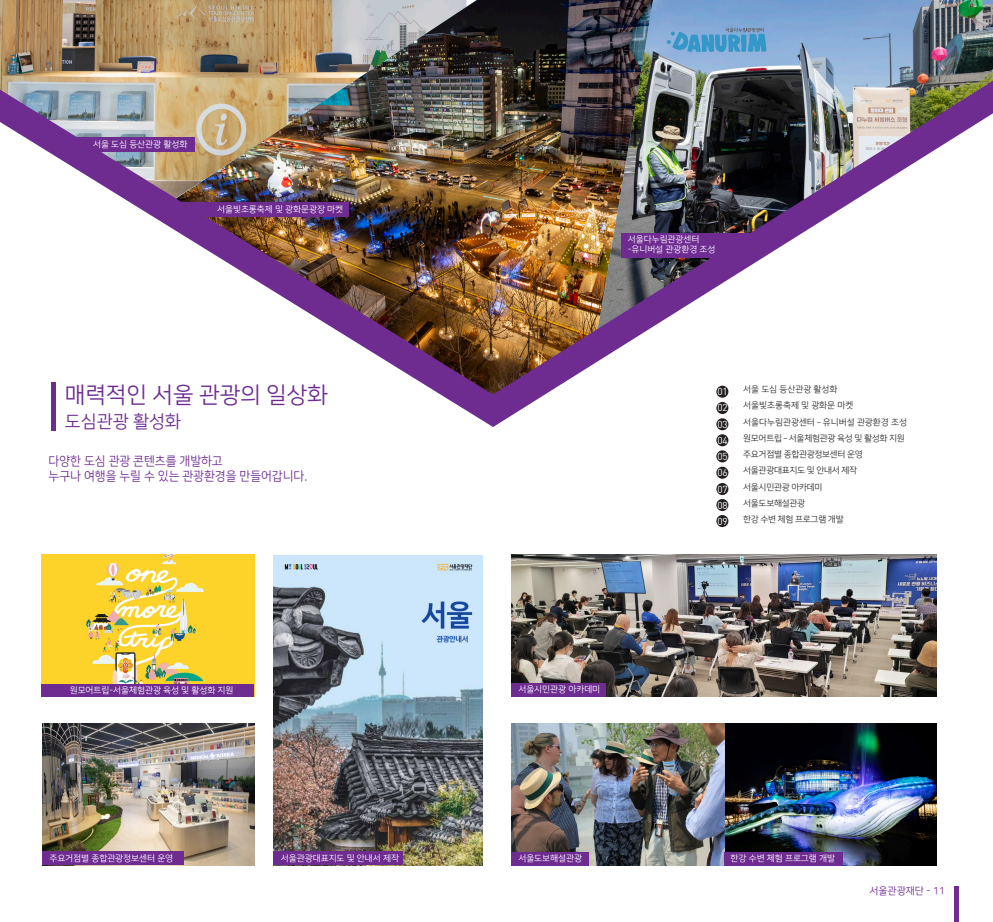
<style>
.page{position:relative;width:993px;height:922px;background:#fff}
.page>*{position:absolute;margin:0;border:0;box-sizing:border-box;transform-origin:0 0}
.t1{font:22.5px "Nanum Square OTFR";color:#6e2c91}
.t2{font:17.5px "Nanum Square OTFR";color:#6e2c91}
.t3{font:12.5px "Nanum Square OTFR";color:#6e2c91;scale:.95 1}
.t4{font:10px "Dinreg";letter-spacing:-.03em;color:#fff}
.t5{font:10px "Nanum Square OTFR";color:#6e2c91}
.t6{font:8.75px "Nanum Square OTFR";color:#fff}
.t7{font:8.75px "Nanum Square OTFR";letter-spacing:-.03em;color:#312f30}
.t8{font:8.75px "Nanum Square OTFR";color:#312f30}
</style>
<div class="page">
<img style="left:0;top:0;width:163px;height:33px">
<img style="left:163px;top:0;width:432px;height:33px">
<img style="left:596px;top:0;width:396px;height:33px">
<img style="left:42px;top:723px;width:212px;height:142px">
<img style="left:42px;top:554px;width:212px;height:130px">
<img style="left:511px;top:554px;width:425px;height:142px">
<img style="left:511px;top:723px;width:425px;height:142px">
<div style="left:42px;top:684px;width:212px;height:12px;background:#6e2c91"></div>
<img style="left:274px;top:555px;width:208px;height:310px">
<div style="left:274px;top:851px;width:129px;height:13px;background:#6e2c91"></div>
<div style="left:42px;top:851px;width:142px;height:13px;background:#6e2c91"></div>
<div style="left:511px;top:682px;width:94px;height:14px;background:#6e2c91"></div>
<div style="left:511px;top:851px;width:77px;height:14px;background:#6e2c91"></div>
<div style="left:723px;top:851px;width:119px;height:14px;background:#6e2c91"></div>
<svg style="left:666px;top:28px;width:100px;height:5px"></svg>
<div style="left:716px;top:450px;width:12px;height:12px;background:#231f20;border-radius:50%"></div>
<div style="left:716px;top:466px;width:12px;height:12px;background:#231f20;border-radius:50%"></div>
<div style="left:716px;top:483px;width:12px;height:12px;background:#231f20;border-radius:50%"></div>
<div style="left:716px;top:434px;width:12px;height:12px;background:#231f20;border-radius:50%"></div>
<div style="left:716px;top:499px;width:12px;height:12px;background:#231f20;border-radius:50%"></div>
<div style="left:716px;top:515px;width:12px;height:12px;background:#231f20;border-radius:50%"></div>
<svg style="left:954px;top:886px;width:3px;height:35px"></svg>
<img style="left:0;top:33px;width:992px;height:410px">
<div style="left:51px;top:382px;width:5px;height:48px;background:#6e2c91"></div>
<p class="t6" style="left:93px;top:139px;width:96px">서울 도심 등산관광 활성화</p>
<p class="t6" style="left:217px;top:204px;width:128px">서울빛초롱축제 및 광화문광장 마켓</p>
<p class="t1" style="left:65px;top:383px;width:264px">매력적인 서울 관광의 일상화</p>
<p class="t2" style="left:65px;top:412px;width:117px">도심관광 활성화</p>
<p class="t3" style="left:49px;top:454px;width:185px">다양한 도심 관광 콘텐츠를 개발하고</p>
<p class="t3" style="left:49px;top:469px;width:274px">누구나 여행을 누릴 수 있는 관광환경을 만들어갑니다.</p>
<p class="t6" style="left:70px;top:685px;width:165px">원모어트립-서울체험관광 육성 및 활성화 지원</p>
<p class="t6" style="left:49px;top:853px;width:125px">주요거점별 종합관광정보센터 운영</p>
<p class="t6" style="left:281px;top:853px;width:120px">서울관광대표지도 및 안내서 제작</p>
<p class="t6" style="left:627px;top:235px;width:73px">서울다누림관광센터</p>
<p class="t6" style="left:627px;top:245px;width:89px">-유니버설 관광환경 조성</p>
<p class="t4" style="left:717px;top:385px;width:12px">01</p>
<p class="t4" style="left:717px;top:401px;width:12px">02</p>
<p class="t4" style="left:717px;top:417px;width:12px">03</p>
<p class="t4" style="left:717px;top:434px;width:12px">04</p>
<p class="t4" style="left:717px;top:450px;width:12px">05</p>
<p class="t4" style="left:717px;top:466px;width:12px">06</p>
<p class="t4" style="left:717px;top:482px;width:12px">07</p>
<p class="t4" style="left:717px;top:499px;width:12px">08</p>
<p class="t4" style="left:717px;top:515px;width:12px">09</p>
<p class="t8" style="left:743px;top:384px;width:96px">서울 도심 등산관광 활성화</p>
<p class="t8" style="left:743px;top:401px;width:112px">서울빛초롱축제 및 광화문 마켓</p>
<p class="t8" style="left:743px;top:417px;width:165px">서울다누림관광센터 – 유니버설 관광환경 조성</p>
<p class="t7" style="left:743px;top:433px;width:163px">원모어트립 – 서울체험관광 육성 및 활성화 지원</p>
<p class="t7" style="left:743px;top:449px;width:121px">주요거점별 종합관광정보센터 운영</p>
<p class="t7" style="left:743px;top:466px;width:115px">서울관광대표지도 및 안내서 제작</p>
<p class="t7" style="left:743px;top:482px;width:81px">서울시민관광 아카데미</p>
<p class="t7" style="left:743px;top:498px;width:63px">서울도보해설관광</p>
<p class="t7" style="left:743px;top:514px;width:102px">한강 수변 체험 프로그램 개발</p>
<p class="t6" style="left:518px;top:684px;width:83px">서울시민관광 아카데미</p>
<p class="t6" style="left:518px;top:853px;width:65px">서울도보해설관광</p>
<p class="t6" style="left:730px;top:853px;width:106px">한강 수변 체험 프로그램 개발</p>
<p class="t5" style="left:869px;top:885px;width:77px">서울관광재단 - 11</p>
</div>
